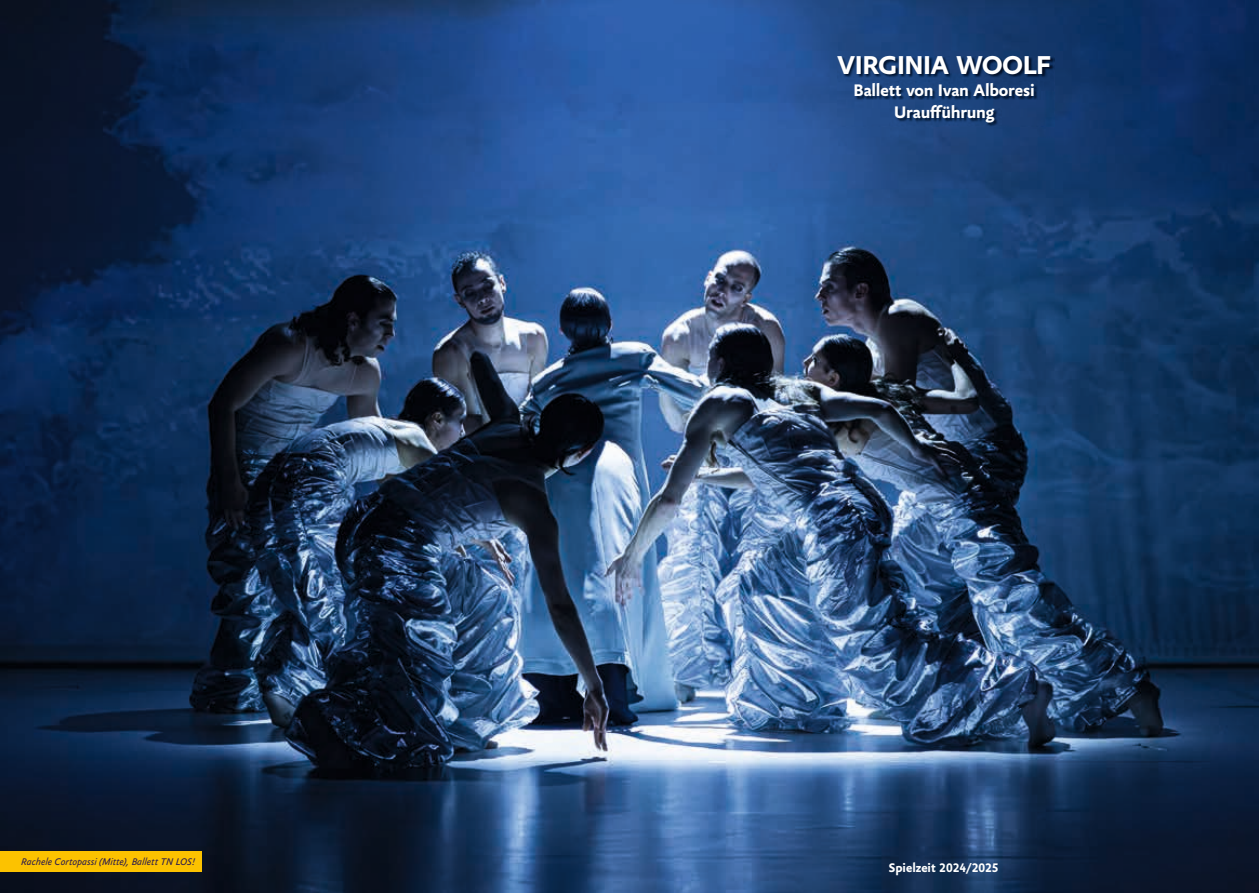
<style>
.page{position:relative;width:1259px;height:893px;background:#fff}
.page>*{position:absolute;margin:0;border:0;box-sizing:border-box;transform-origin:0 0}
.t1{font:700 28.05px "Yoga Sans OT";letter-spacing:-.015em;color:#fff}
.t2{font:700 18.15px/21.8px "Yoga Sans OT";letter-spacing:-.01em;color:#fff;text-align:center}
.t3{font:700 13.5px "Yoga Sans OT";color:#fff}
.t4{font:italic 10.5px "Yoga Sans OT";color:#2f1d4b}
</style>
<div class="page">
<img style="left:0;top:0;width:1259px;height:893px">
<img style="left:838px;top:57px;width:216px;height:70px">
<div style="left:0;top:851px;width:202px;height:21px;background:#fcc200"></div>
<p class="t4" style="left:21px;top:856px;width:175px">Rachele Cortopassi (Mitte), Ballett TN LOS!</p>
<h1 class="t1" style="left:837px;top:50px;width:215px">VIRGINIA WOOLF</h1>
<h2 class="t2" style="left:853px;top:80px;width:183px">Ballett von Ivan Alboresi<br>Uraufführung</h2>
<p class="t3" style="left:889px;top:860px;width:111px">Spielzeit 2024/2025</p>
</div>
